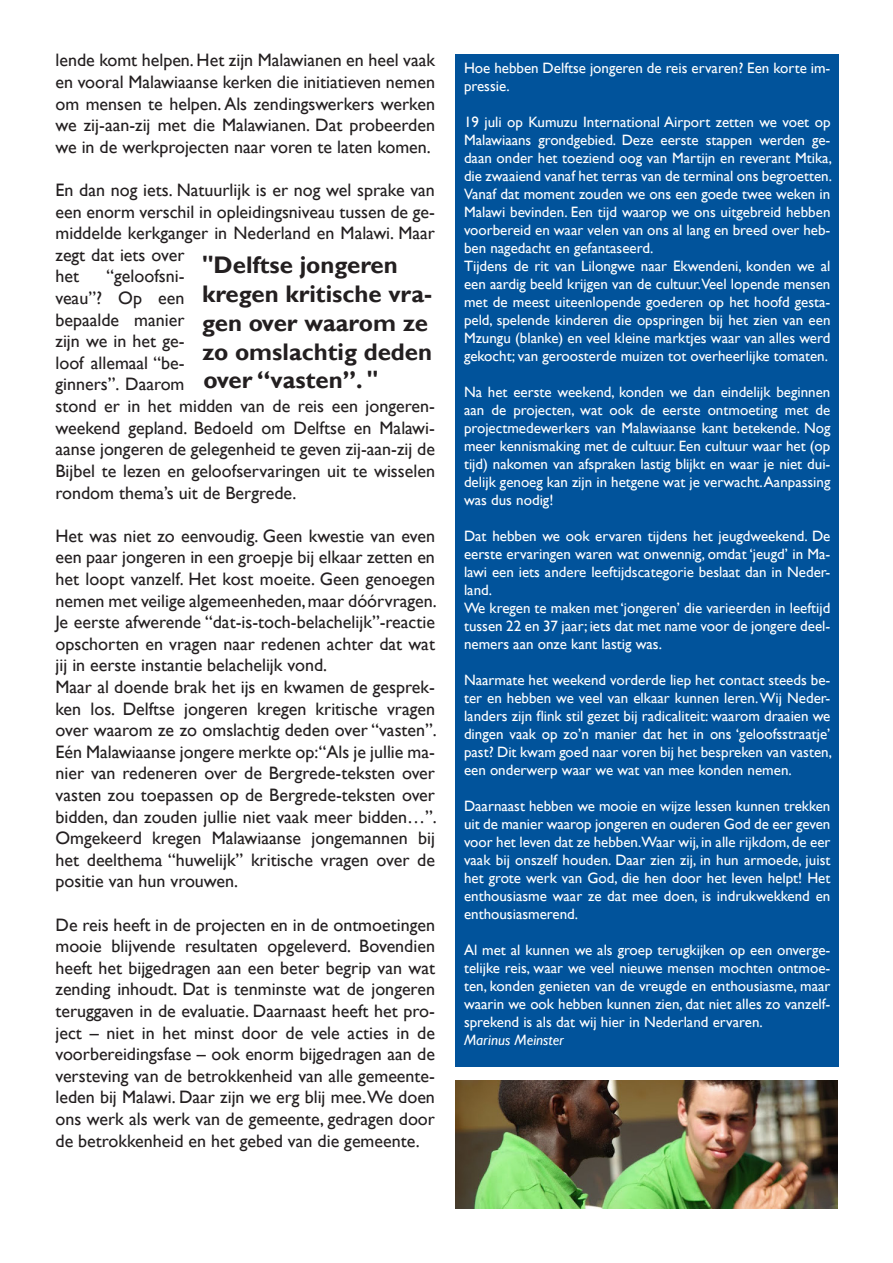
<style>
.page{position:relative;width:893px;height:1263px;background:#fff}
.page>*{position:absolute;margin:0;border:0;box-sizing:border-box;transform-origin:0 0}
.t1{font:700 24px/28.8px "Gill Sans";color:#231f20}
.t2{font:18px/21.6px "Gill Sans";color:#231f20;text-align:justify}
.t3{font:15px/18px "Gill Sans";color:#fff;text-align:justify}
.t4{font:italic 15px "Gill Sans";color:#fff}
</style>
<div class="page">
<div style="left:455px;top:54px;width:384px;height:1013px;background:#01539b"></div>
<img style="left:455px;top:1080px;width:383px;height:129px">
<p class="t2" style="left:56px;top:50px;width:381px">lende komt helpen. Het zijn Malawianen en heel vaak en vooral Malawiaanse kerken die initiatieven nemen om mensen te helpen. Als zendingswerkers werken we zij-aan-zij met die Malawianen. Dat probeerden we in de werkprojecten naar voren te laten komen.</p>
<p class="t2" style="left:56px;top:180px;width:381px;text-align:left">En dan nog iets. Natuurlijk is er nog wel sprake van een enorm verschil in opleidingsniveau tussen de ge&shy;middelde kerkganger in Nederland en Malawi. Maar zegt dat iets over<br>het</p>
<p class="t1" style="left:202px;top:251px;width:232px">"Delftse jongeren kregen kritische vra&shy;gen over waarom ze zo omslachtig deden over “vasten”. "</p>
<p class="t2" style="left:56px;top:266px;width:381px;text-align:left;text-indent:51px">“geloofsni-<br>veau”? Op een<br>bepaalde manier<br>zijn we in het ge-<br>loof allemaal “be-<br>ginners”. Daarom<br>stond er in het midden van de reis een jongeren&shy;weekend gepland. Bedoeld om Delftse en Malawi&shy;aanse jongeren de gelegenheid te geven zij-aan-zij de<br>Bijbel te lezen en geloofservaringen uit te wisselen rondom thema’s uit de Bergrede.</p>
<p class="t2" style="left:56px;top:525px;width:383px">Het was niet zo eenvoudig. Geen kwestie van even een paar jongeren in een groepje bij elkaar zetten en het loopt vanzelf. Het kost moeite. Geen genoegen nemen met veilige algemeenheden, maar dóórvragen.<br>Je eerste afwerende “dat-is-toch-belachelijk”-reactie opschorten en vragen naar redenen achter dat wat jij in eerste instantie belachelijk vond.</p>
<p class="t2" style="left:56px;top:676px;width:383px">Maar al doende brak het ijs en kwamen de gesprek&shy;ken los. Delftse jongeren kregen kritische vragen over waarom ze zo omslachtig deden over “vasten”.<br>Eén Malawiaanse jongere merkte op:“Als je jullie ma&shy;nier van redeneren over de Bergrede-teksten over vasten zou toepassen op de Bergrede-teksten over bidden, dan zouden jullie niet vaak meer bidden…”.<br>Omgekeerd kregen Malawiaanse jongemannen bij het deelthema “huwelijk” kritische vragen over de positie van hun vrouwen.</p>
<p class="t2" style="left:56px;top:914px;width:381px">De reis heeft in de projecten en in de ontmoetingen mooie blijvende resultaten opgeleverd. Bovendien heeft het bijgedragen aan een beter begrip van wat zending inhoudt. Dat is tenminste wat de jongeren teruggaven in de evaluatie. Daarnaast heeft het pro&shy;ject – niet in het minst door de vele acties in de voorbereidingsfase – ook enorm bijgedragen aan de versteving van de betrokkenheid van alle gemeente&shy;leden bij Malawi. Daar zijn we erg blij mee. We doen ons werk als werk van de gemeente, gedragen door de betrokkenheid en het gebed van die gemeente.</p>
<p class="t3" style="left:464px;top:59px;width:368px">Hoe hebben Delftse jongeren de reis ervaren? Een korte im&shy;pressie.</p>
<p class="t3" style="left:464px;top:113px;width:369px">19 juli op Kumuzu International Airport zetten we voet op Malawiaans grondgebied. Deze eerste stappen werden ge&shy;daan onder het toeziend oog van Martijn en reverant Mtika, die zwaaiend vanaf het terras van de terminal ons begroetten.<br>Vanaf dat moment zouden we ons een goede twee weken in Malawi bevinden. Een tijd waarop we ons uitgebreid hebben voorbereid en waar velen van ons al lang en breed over heb&shy;ben nagedacht en gefantaseerd.</p>
<p class="t3" style="left:464px;top:257px;width:368px">Tijdens de rit van Lilongwe naar Ekwendeni, konden we al een aardig beeld krijgen van de cultuur.Veel lopende mensen met de meest uiteenlopende goederen op het hoofd gesta&shy;peld, spelende kinderen die opspringen bij het zien van een Mzungu (blanke) en veel kleine marktjes waar van alles werd gekocht; van geroosterde muizen tot overheerlijke tomaten.</p>
<p class="t3" style="left:464px;top:383px;width:368px">Na het eerste weekend, konden we dan eindelijk beginnen aan de projecten, wat ook de eerste ontmoeting met de projectmedewerkers van Malawiaanse kant betekende. Nog meer kennismaking met de cultuur. Een cultuur waar het (op tijd) nakomen van afspraken lastig blijkt en waar je niet dui&shy;delijk genoeg kan zijn in hetgene wat je verwacht. Aanpassing was dus nodig!</p>
<p class="t3" style="left:464px;top:527px;width:368px">Dat hebben we ook ervaren tijdens het jeugdweekend. De eerste ervaringen waren wat onwennig, omdat ‘jeugd’ in Ma&shy;lawi een iets andere leeftijdscategorie beslaat dan in Neder&shy;land.</p>
<p class="t3" style="left:464px;top:599px;width:368px">We kregen te maken met ‘jongeren’ die varieerden in leeftijd tussen 22 en 37 jaar; iets dat met name voor de jongere deel&shy;nemers aan onze kant lastig was.</p>
<p class="t3" style="left:464px;top:671px;width:369px">Naarmate het weekend vorderde liep het contact steeds be&shy;ter en hebben we veel van elkaar kunnen leren. Wij Neder&shy;landers zijn flink stil gezet bij radicaliteit: waarom draaien we dingen vaak op zo’n manier dat het in ons ‘geloofsstraatje’ past? Dit kwam goed naar voren bij het bespreken van vasten, een onderwerp waar we wat van mee konden nemen.</p>
<p class="t3" style="left:464px;top:797px;width:368px">Daarnaast hebben we mooie en wijze lessen kunnen trekken uit de manier waarop jongeren en ouderen God de eer geven voor het leven dat ze hebben.Waar wij, in alle rijkdom, de eer vaak bij onszelf houden. Daar zien zij, in hun armoede, juist het grote werk van God, die hen door het leven helpt! Het enthousiasme waar ze dat mee doen, is indrukwekkend en enthousiasmerend.</p>
<p class="t3" style="left:464px;top:941px;width:368px">Al met al kunnen we als groep terugkijken op een onverge&shy;telijke reis, waar we veel nieuwe mensen mochten ontmoe&shy;ten, konden genieten van de vreugde en enthousiasme, maar waarin we ook hebben kunnen zien, dat niet alles zo vanzelf&shy;sprekend is als dat wij hier in Nederland ervaren.</p>
<p class="t4" style="left:464px;top:1031px;width:102px">Marinus Meinster</p>
</div>
